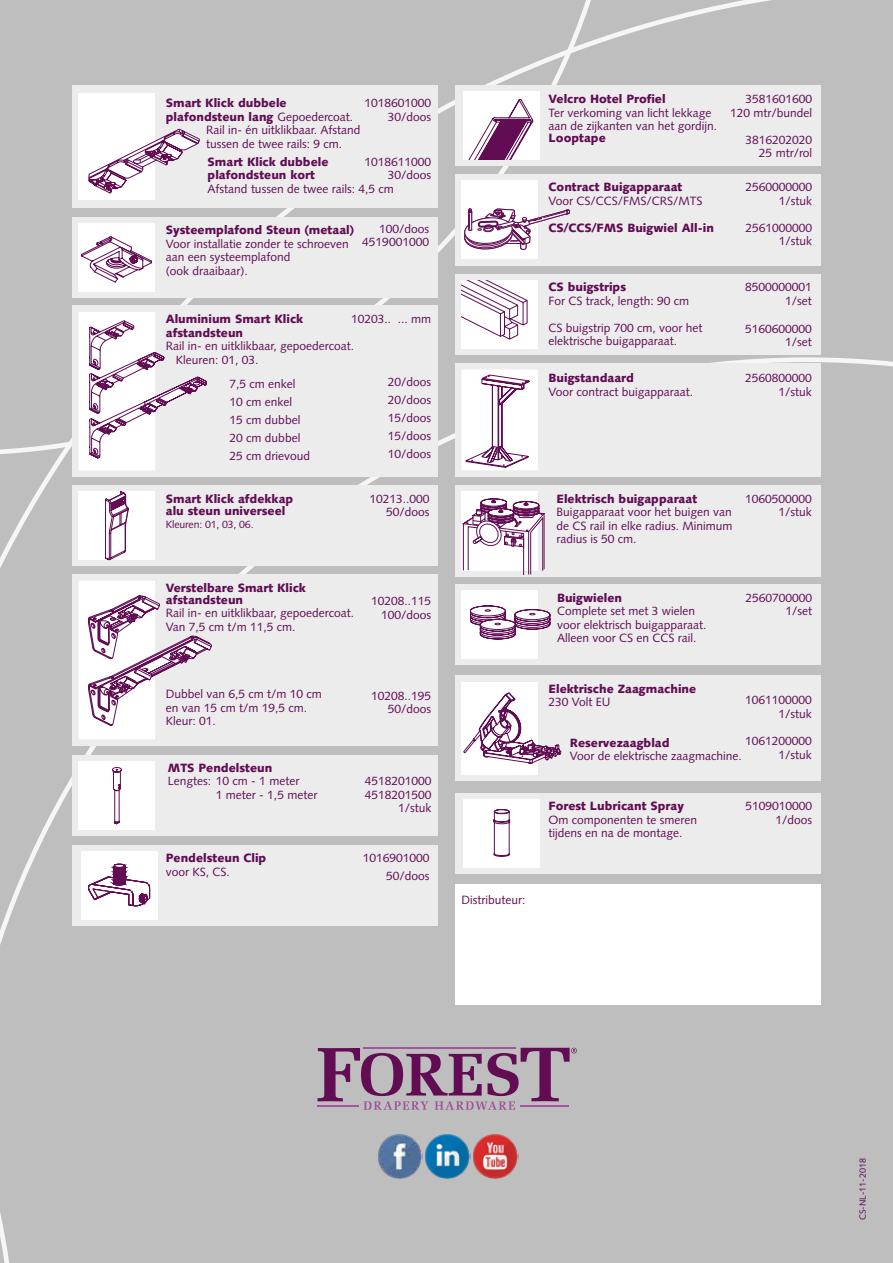
<style>
.page{position:relative;width:893px;height:1263px;background:#bebebe}
.page>*{position:absolute;margin:0;border:0;box-sizing:border-box;transform-origin:0 0}
.t1{font:12px/13.5px "Syntax";color:#610c53;text-align:right}
.t2{font:900 12px/13.5px "Syntax";color:#610c53}
.t3{font:10.5px "Syntax";letter-spacing:-.01em;color:#610c53}
.t4{font:9px "Syntax";color:#610c53}
.s1{font-weight:400}
</style>
<div class="page">
<div style="left:0;top:0;width:624px;height:455px;background:#bebebe"></div>
<div style="left:0;top:488px;width:19px;height:775px;background:#bebebe"></div>
<svg style="left:317px;top:1048px;width:260px;height:62px;background:#9f819b"></svg>
<div style="left:72px;top:306px;width:366px;height:171px;background:#ececec"></div>
<svg style="left:79px;top:312px;width:128px;height:158px"></svg>
<div style="left:72px;top:86px;width:366px;height:122px;background:#ececec"></div>
<div style="left:72px;top:217px;width:366px;height:81px;background:#ececec"></div>
<div style="left:79px;top:224px;width:76px;height:68px;background:#fff"></div>
<svg style="left:78px;top:223px;width:76px;height:66px"></svg>
<svg style="left:81px;top:237px;width:71px;height:45px"></svg>
<div style="left:79px;top:93px;width:76px;height:107px;background:#fff"></div>
<svg style="left:89px;top:129px;width:111px;height:64px"></svg>
<div style="left:72px;top:574px;width:366px;height:171px;background:#ececec"></div>
<svg style="left:79px;top:581px;width:133px;height:158px"></svg>
<div style="left:72px;top:755px;width:366px;height:81px;background:#ececec"></div>
<div style="left:79px;top:762px;width:76px;height:68px;background:#fff"></div>
<svg style="left:112px;top:767px;width:9px;height:58px"></svg>
<img style="left:376px;top:1133px;width:142px;height:46px">
<div style="left:72px;top:485px;width:366px;height:81px;background:#ececec"></div>
<div style="left:79px;top:492px;width:76px;height:68px;background:#fff"></div>
<svg style="left:105px;top:491px;width:24px;height:69px"></svg>
<div style="left:455px;top:174px;width:366px;height:91px;background:#ececec"></div>
<div style="left:461px;top:180px;width:77px;height:79px;background:#fff"></div>
<svg style="left:464px;top:208px;width:106px;height:42px"></svg>
<div style="left:455px;top:274px;width:366px;height:80px;background:#ececec"></div>
<div style="left:455px;top:363px;width:366px;height:114px;background:#ececec"></div>
<div style="left:461px;top:280px;width:77px;height:68px;background:#fff"></div>
<svg style="left:461px;top:280px;width:66px;height:59px"></svg>
<svg style="left:461px;top:370px;width:77px;height:100px;background:#eae0e9"></svg>
<div style="left:455px;top:86px;width:366px;height:80px;background:#ececec"></div>
<div style="left:463px;top:92px;width:77px;height:68px;background:#fff"></div>
<svg style="left:468px;top:99px;width:65px;height:61px"></svg>
<div style="left:455px;top:584px;width:366px;height:81px;background:#ececec"></div>
<div style="left:455px;top:675px;width:366px;height:106px;background:#ececec"></div>
<div style="left:461px;top:590px;width:77px;height:68px;background:#fff"></div>
<div style="left:461px;top:682px;width:77px;height:92px;background:#fff"></div>
<svg style="left:464px;top:693px;width:97px;height:71px"></svg>
<div style="left:455px;top:884px;width:366px;height:121px;background:#fff"></div>
<svg style="left:470px;top:606px;width:80px;height:33px"></svg>
<div style="left:455px;top:485px;width:366px;height:92px;background:#ececec"></div>
<div style="left:461px;top:492px;width:77px;height:79px;background:#fff"></div>
<svg style="left:463px;top:499px;width:81px;height:75px"></svg>
<div style="left:455px;top:793px;width:366px;height:80px;background:#ececec"></div>
<div style="left:463px;top:799px;width:77px;height:68px;background:#fff"></div>
<svg style="left:494px;top:809px;width:16px;height:48px"></svg>
<div style="left:72px;top:845px;width:366px;height:80px;background:#ececec"></div>
<div style="left:81px;top:851px;width:76px;height:68px;background:#fff"></div>
<svg style="left:88px;top:863px;width:62px;height:43px"></svg>
<p class="t2" style="left:166px;top:97px;width:122px">Smart Klick dubbele</p>
<p class="t2" style="left:166px;top:110px;width:189px">plafondsteun lang <span class="s1">Gepoedercoat.</span></p>
<p class="t1" style="left:206px;top:124px;width:156px">Rail in- én uitklikbaar. Afstand</p>
<p class="t1" style="left:206px;top:137px;width:138px">tussen de twee rails: 9 cm.</p>
<p class="t1" style="left:364px;top:97px;width:68px">1018601000<br>30/doos</p>
<p class="t2" style="left:208px;top:155px;width:122px">Smart Klick dubbele plafondsteun kort</p>
<p class="t1" style="left:208px;top:182px;width:188px">Afstand tussen de twee rails: 4,5 cm</p>
<p class="t1" style="left:364px;top:155px;width:68px">1018611000<br>30/doos</p>
<p class="t2" style="left:166px;top:223px;width:190px">Systeemplafond Steun (metaal)</p>
<p class="t1" style="left:166px;top:237px;width:185px;text-align:left">Voor installatie zonder te schroeven aan een systeemplafond<br>(ook draaibaar).</p>
<p class="t1" style="left:362px;top:222px;width:68px">100/doos<br>4519001000</p>
<p class="t2" style="left:166px;top:312px;width:139px">Aluminium Smart Klick afstandsteun</p>
<p class="t1" style="left:176px;top:339px;width:180px;text-align:left;text-indent:-10px">Rail in- en uitklikbaar, gepoedercoat.<br>Kleuren: 01, 03.</p>
<p class="t1" style="left:230px;top:374px;width:82px;line-height:18px;text-align:left">7,5 cm enkel<br>10 cm enkel<br>15 cm dubbel<br>20 cm dubbel<br>25 cm drievoud</p>
<p class="t1" style="left:351px;top:312px;width:82px">10203.. ... mm</p>
<p class="t1" style="left:388px;top:373px;width:45px;line-height:18px;text-align:justify">20/doos 20/doos 15/doos 15/doos 10/doos</p>
<p class="t2" style="left:166px;top:493px;width:129px;line-height:12px">Smart Klick afdekkap alu steun universeel</p>
<p class="t3" style="left:166px;top:518px;width:89px">Kleuren: 01, 03, 06.</p>
<p class="t1" style="left:369px;top:492px;width:62px">10213..000<br>50/doos</p>
<p class="t2" style="left:166px;top:582px;width:142px;line-height:12px">Verstelbare Smart Klick afstandsteun</p>
<p class="t1" style="left:166px;top:606px;width:190px;text-align:left">Rail in- en uitklikbaar, gepoedercoat.<br>Van 7,5 cm t/m 11,5 cm.</p>
<p class="t1" style="left:371px;top:594px;width:62px">10208..115<br>100/doos</p>
<p class="t1" style="left:166px;top:687px;width:158px;text-align:left">Dubbel van 6,5 cm t/m 10 cm en van 15 cm t/m 19,5 cm.<br>Kleur: 01.</p>
<p class="t1" style="left:371px;top:689px;width:62px">10208..195<br>50/doos</p>
<p class="t2" style="left:168px;top:761px;width:106px">MTS Pendelsteun</p>
<p class="t1" style="left:216px;top:774px;width:103px;text-align:left;text-indent:-48px">Lengtes: 10 cm - 1 meter<br>1 meter - 1,5 meter</p>
<p class="t1" style="left:365px;top:774px;width:68px">4518201000<br>4518201500<br>1/stuk</p>
<p class="t2" style="left:166px;top:851px;width:102px">Pendelsteun Clip</p>
<p class="t1" style="left:166px;top:865px;width:66px">voor KS, CS.</p>
<p class="t1" style="left:363px;top:849px;width:68px;line-height:18px">1016901000<br>50/doos</p>
<p class="t2" style="left:549px;top:92px;width:119px">Velcro Hotel Profiel</p>
<p class="t1" style="left:549px;top:106px;width:170px;text-align:left">Ter verkoming van licht lekkage aan de zijkanten van het gordijn.</p>
<p class="t2" style="left:549px;top:131px;width:59px">Looptape</p>
<p class="t2" style="left:549px;top:181px;width:135px">Contract Buigapparaat</p>
<p class="t1" style="left:549px;top:194px;width:155px">Voor CS/CCS/FMS/CRS/MTS</p>
<p class="t2" style="left:549px;top:221px;width:167px">CS/CCS/FMS Buigwiel All-in</p>
<p class="t2" style="left:549px;top:280px;width:79px">CS buigstrips</p>
<p class="t1" style="left:549px;top:294px;width:142px">For CS track, length: 90 cm</p>
<p class="t1" style="left:549px;top:321px;width:156px;text-align:left">CS buigstrip 700 cm, voor het elektrische buigapparaat.</p>
<p class="t2" style="left:549px;top:371px;width:87px">Buigstandaard</p>
<p class="t1" style="left:549px;top:385px;width:146px">Voor contract buigapparaat.</p>
<p class="t1" style="left:730px;top:92px;width:84px">3581601600<br>120 mtr/bundel</p>
<p class="t1" style="left:745px;top:133px;width:68px">3816202020<br>25 mtr/rol</p>
<p class="t1" style="left:745px;top:181px;width:68px">2560000000<br>1/stuk</p>
<p class="t1" style="left:745px;top:221px;width:68px">2561000000<br>1/stuk</p>
<p class="t1" style="left:745px;top:280px;width:68px">8500000001<br>1/set</p>
<p class="t1" style="left:745px;top:322px;width:68px">5160600000<br>1/set</p>
<p class="t1" style="left:745px;top:371px;width:68px">2560800000<br>1/stuk</p>
<p class="t1" style="left:461px;top:893px;width:65px">Distributeur:</p>
<p class="t2" style="left:556px;top:492px;width:142px">Elektrisch buigapparaat</p>
<p class="t1" style="left:556px;top:505px;width:178px;text-align:justify">Buigapparaat voor het buigen van de CS rail in elke radius. Minimum radius is 50 cm.</p>
<p class="t1" style="left:745px;top:492px;width:68px">1060500000<br>1/stuk</p>
<p class="t2" style="left:557px;top:591px;width:67px">Buigwielen</p>
<p class="t1" style="left:557px;top:604px;width:151px;text-align:left">Complete set met 3 wielen voor elektrisch buigapparaat.<br>Alleen voor CS en CCS rail.</p>
<p class="t1" style="left:745px;top:591px;width:68px">2560700000<br>1/set</p>
<p class="t2" style="left:549px;top:682px;width:149px">Elektrische Zaagmachine</p>
<p class="t1" style="left:549px;top:695px;width:63px">230 Volt EU</p>
<p class="t2" style="left:570px;top:736px;width:101px">Reservezaagblad</p>
<p class="t1" style="left:570px;top:749px;width:173px">Voor de elektrische zaagmachine.</p>
<p class="t1" style="left:745px;top:694px;width:68px">1061100000<br>1/stuk</p>
<p class="t1" style="left:745px;top:734px;width:68px">1061200000<br>1/stuk</p>
<p class="t2" style="left:549px;top:799px;width:137px">Forest Lubricant Spray</p>
<p class="t1" style="left:549px;top:813px;width:150px;text-align:left">Om componenten te smeren tijdens en na de montage.</p>
<p class="t1" style="left:745px;top:799px;width:68px">5109010000<br>1/doos</p>
<p class="t4" style="left:857px;top:1220px;width:64px;rotate:-90deg">CS-NL-11-2018</p>
</div>
